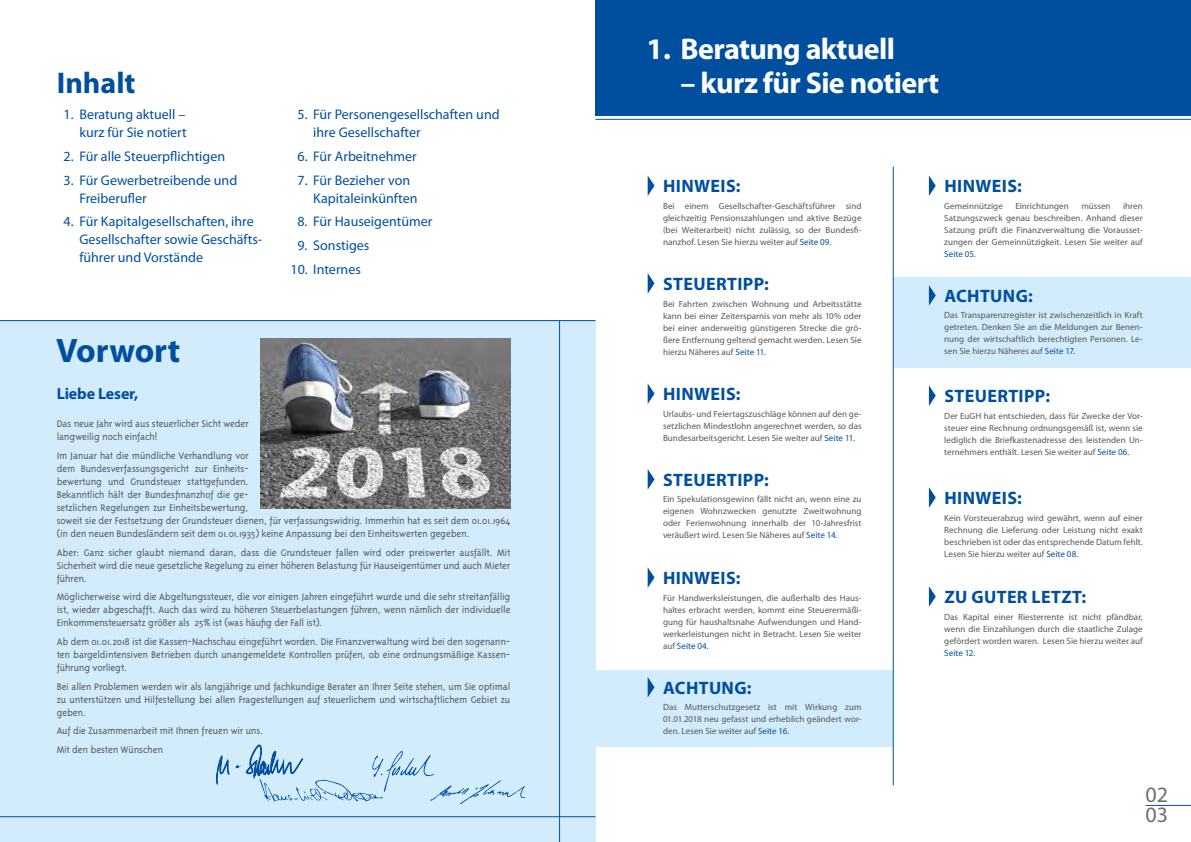
<style>
.page{position:relative;width:1191px;height:842px;background:#fff}
.page>*{position:absolute;margin:0;border:0;box-sizing:border-box;transform-origin:0 0}
.t1{font:700 34px "Myriad Pro";color:#004f9f}
.t2{font:700 30px "Myriad Pro";letter-spacing:-.02em;color:#fff}
.t3{font:700 30px "Myriad Pro";color:#004f9f}
.t4{font:22px/19.7px "Myriad Pro";color:#706f6f}
.t5{font:700 18px "Myriad Pro";letter-spacing:.02em;color:#004f9f}
.t6{font:700 16px "Myriad Pro";letter-spacing:-.01em;color:#004f9f}
.t7{font:14px/18px "Myriad Pro";color:#004f9f}
.t8{font:300 11px/13px "Triplex";letter-spacing:-.015em;color:#575756;text-align:justify}
.t9{font:9px/12px "Myriad Pro";letter-spacing:.005em;color:#575756;text-align:justify}
.t10{font:9px "Myriad Pro";letter-spacing:.005em;color:#004f9f}
.s1{color:#004f9f}
</style>
<div class="page">
<div style="left:0;top:321px;width:595px;height:521px;background:#d2ecfc"></div>
<div style="left:893px;top:277px;width:298px;height:90px;background:#d2ecfc"></div>
<div style="left:595px;top:670px;width:298px;height:76px;background:#d2ecfc"></div>
<hr style="left:0;top:816px;width:595px;height:1px;background:#004f9f">
<hr style="left:0;top:320px;width:595px;height:1px;background:#004f9f">
<svg style="left:216px;top:744px;width:309px;height:60px"></svg>
<hr style="left:1145px;top:805px;width:46px;height:1px;background:#004f9f">
<div style="left:595px;top:0;width:596px;height:116px;background:#004f9f"></div>
<hr style="left:595px;top:119px;width:596px;height:1px;background:#004f9f">
<hr style="left:893px;top:167px;width:1px;height:618px;background:#004f9f">
<svg style="left:647px;top:677px;width:7px;height:20px"></svg>
<svg style="left:647px;top:273px;width:7px;height:21px"></svg>
<svg style="left:647px;top:383px;width:7px;height:21px"></svg>
<svg style="left:647px;top:175px;width:7px;height:21px"></svg>
<svg style="left:647px;top:469px;width:7px;height:21px"></svg>
<svg style="left:647px;top:567px;width:7px;height:21px"></svg>
<svg style="left:929px;top:586px;width:6px;height:21px"></svg>
<svg style="left:929px;top:175px;width:6px;height:21px"></svg>
<svg style="left:929px;top:285px;width:6px;height:21px"></svg>
<svg style="left:929px;top:385px;width:6px;height:21px"></svg>
<svg style="left:929px;top:487px;width:6px;height:21px"></svg>
<img style="left:260px;top:338px;width:250px;height:171px">
<hr style="left:559px;top:321px;width:1px;height:521px;background:#004f9f">
<h2 class="t3" style="left:57px;top:63px;width:80px">Inhalt</h2>
<h3 class="t7" style="left:64px;top:105px;width:125px;text-align:right">1. Beratung aktuell – kurz für Sie notiert</h3>
<h3 class="t7" style="left:64px;top:147px;width:163px">2. Für alle Steuerpflichtigen</h3>
<h3 class="t7" style="left:79px;top:171px;width:159px;text-indent:-16px">3. Für Gewerbetreibende und<br>Freiberufler</h3>
<h3 class="t7" style="left:79px;top:212px;width:184px;text-indent:-16px">4. Für Kapitalgesellschaften, ihre<br>Gesellschafter sowie Geschäfts&shy;führer und Vorstände</h3>
<h1 class="t1" style="left:56px;top:328px;width:126px">Vorwort</h1>
<h3 class="t6" style="left:57px;top:383px;width:83px">Liebe Leser,</h3>
<h3 class="t7" style="left:313px;top:105px;width:188px;text-indent:-16px">5. Für Personengesellschaften und ihre Gesellschafter</h3>
<h3 class="t7" style="left:297px;top:147px;width:121px">6. Für Arbeitnehmer</h3>
<h3 class="t7" style="left:313px;top:171px;width:106px;text-indent:-16px">7. Für Bezieher von<br>Kapitaleinkünften</h3>
<h3 class="t7" style="left:297px;top:212px;width:136px">8. Für Hauseigentümer</h3>
<h3 class="t7" style="left:297px;top:236px;width:74px">9. Sonstiges</h3>
<h3 class="t7" style="left:290px;top:260px;width:72px">10. Internes</h3>
<p class="t8" style="left:57px;top:417px;width:193px">Das neue Jahr wird aus steuerlicher Sicht weder langweilig noch einfach!</p>
<p class="t8" style="left:57px;top:449px;width:455px;text-align:left">Im Januar hat die mündliche Verhandlung vor<br>dem Bundesverfassungsgericht zur Einheits-<br>bewertung und Grundsteuer stattgefunden.<br>Bekanntlich hält der Bundesfinanzhof die ge-<br>setzlichen Regelungen zur Einheitsbewertung,<br>soweit sie der Festsetzung der Grundsteuer dienen, für verfassungswidrig. Immerhin hat es seit dem 01.01.1964 (in den neuen Bundesländern seit dem 01.01.1935) keine Anpassung bei den Einheitswerten gegeben.</p>
<p class="t8" style="left:57px;top:545px;width:455px">Aber: Ganz sicher glaubt niemand daran, dass die Grundsteuer fallen wird oder preiswerter ausfällt. Mit Sicherheit wird die neue gesetzliche Regelung zu einer höheren Belastung für Hauseigentümer und auch Mieter führen.</p>
<p class="t8" style="left:57px;top:590px;width:455px">Möglicherweise wird die Abgeltungssteuer, die vor einigen Jahren eingeführt wurde und die sehr streitanfällig ist, wieder abgeschafft. Auch das wird zu höheren Steuerbelastungen führen, wenn nämlich der individuelle Einkommensteuersatz größer als 25% ist (was häufig der Fall ist).</p>
<p class="t8" style="left:57px;top:635px;width:455px">Ab dem 01.01.2018 ist die Kassen-Nachschau eingeführt worden. Die Finanzverwaltung wird bei den sogenann&shy;ten bargeldintensiven Betrieben durch unangemeldete Kontrollen prüfen, ob eine ordnungsmäßige Kassen&shy;führung vorliegt.</p>
<p class="t8" style="left:57px;top:679px;width:455px">Bei allen Problemen werden wir als langjährige und fachkundige Berater an Ihrer Seite stehen, um Sie optimal zu unterstützen und Hilfestellung bei allen Fragestellungen auf steuerlichem und wirtschaftlichem Gebiet zu geben.</p>
<p class="t8" style="left:57px;top:721px;width:208px;line-height:18.7px">Auf die Zusammenarbeit mit Ihnen freuen wir uns.<br>Mit den besten Wünschen</p>
<h2 class="t2" style="left:646px;top:30px;width:250px">1. Beratung aktuell</h2>
<h2 class="t2" style="left:680px;top:64px;width:260px">– kurz für Sie notiert</h2>
<h3 class="t5" style="left:663px;top:175px;width:79px">HINWEIS:</h3>
<p class="t9" style="left:663px;top:200px;width:200px">Bei einem Gesellschafter-Geschäftsführer sind gleichzeitig Pensionszahlungen und aktive Bezüge (bei Weiterarbeit) nicht zulässig, so der Bundesfi&shy;nanzhof. Lesen Sie hierzu weiter auf <span class="s1">Seite 09.</span></p>
<h3 class="t5" style="left:663px;top:272px;width:107px">STEUERTIPP:</h3>
<p class="t9" style="left:663px;top:297px;width:200px">Bei Fahrten zwischen Wohnung und Arbeitsstätte kann bei einer Zeitersparnis von mehr als 10% oder bei einer anderweitig günstigeren Strecke die grö&shy;ßere Entfernung geltend gemacht werden. Lesen Sie hierzu Näheres auf <span class="s1">Seite 11.</span></p>
<h3 class="t5" style="left:663px;top:382px;width:79px">HINWEIS:</h3>
<p class="t9" style="left:663px;top:408px;width:200px">Urlaubs- und Feiertagszuschläge können auf den ge&shy;setzlichen Mindestlohn angerechnet werden, so das Bundesarbeitsgericht. Lesen Sie weiter auf <span class="s1">Seite 11.</span></p>
<h3 class="t5" style="left:663px;top:468px;width:107px">STEUERTIPP:</h3>
<p class="t9" style="left:663px;top:493px;width:200px">Ein Spekulationsgewinn fällt nicht an, wenn eine zu eigenen Wohnzwecken genutzte Zweitwohnung oder Ferienwohnung innerhalb der 10-Jahresfrist veräußert wird. Lesen Sie Näheres auf <span class="s1">Seite 14.</span></p>
<h3 class="t5" style="left:663px;top:566px;width:79px">HINWEIS:</h3>
<p class="t9" style="left:663px;top:591px;width:200px">Für Handwerksleistungen, die außerhalb des Haus&shy;haltes erbracht werden, kommt eine Steuerermäßi&shy;gung für haushaltsnahe Aufwendungen und Hand&shy;werkerleistungen nicht in Betracht. Lesen Sie weiter auf <span class="s1">Seite 04.</span></p>
<h3 class="t5" style="left:663px;top:676px;width:90px">ACHTUNG:</h3>
<p class="t9" style="left:663px;top:701px;width:200px">Das Mutterschutzgesetz ist mit Wirkung zum 01.01.2018 neu gefasst und erheblich geändert wor&shy;den. Lesen Sie weiter auf <span class="s1">Seite 16.</span></p>
<h3 class="t5" style="left:944px;top:175px;width:79px">HINWEIS:</h3>
<p class="t9" style="left:944px;top:200px;width:200px;text-indent:179px">ihren Satzungszweck genau beschreiben. Anhand dieser Satzung prüft die Finanzverwaltung die Vorausset&shy;zungen der Gemeinnützigkeit. Lesen Sie weiter auf</p>
<p class="t10" style="left:944px;top:248px;width:33px">Seite 05.</p>
<p class="t9" style="left:944px;top:200px;width:60px">Gemeinnützige</p>
<p class="t9" style="left:1015px;top:200px;width:55px">Einrichtungen</p>
<p class="t9" style="left:1081px;top:200px;width:31px">müssen</p>
<h3 class="t5" style="left:944px;top:284px;width:90px">ACHTUNG:</h3>
<p class="t9" style="left:944px;top:309px;width:200px">Das Transparenzregister ist zwischenzeitlich in Kraft getreten. Denken Sie an die Meldungen zur Benen&shy;nung der wirtschaftlich berechtigten Personen. Le&shy;sen Sie hierzu Näheres auf <span class="s1">Seite 17.</span></p>
<h3 class="t5" style="left:944px;top:384px;width:107px">STEUERTIPP:</h3>
<p class="t9" style="left:944px;top:410px;width:200px">Der EuGH hat entschieden, dass für Zwecke der Vor&shy;steuer eine Rechnung ordnungsgemäß ist, wenn sie lediglich die Briefkastenadresse des leistenden Un&shy;ternehmers enthält. Lesen Sie weiter auf <span class="s1">Seite 06.</span></p>
<h3 class="t5" style="left:944px;top:486px;width:79px">HINWEIS:</h3>
<p class="t9" style="left:944px;top:511px;width:200px">Kein Vorsteuerabzug wird gewährt, wenn auf einer Rechnung die Lieferung oder Leistung nicht exakt beschrieben ist oder das entsprechende Datum fehlt.<br>Lesen Sie hierzu weiter auf <span class="s1">Seite 08.</span></p>
<h3 class="t5" style="left:944px;top:585px;width:143px">ZU GUTER LETZT:</h3>
<p class="t9" style="left:944px;top:610px;width:200px">Das Kapital einer Riesterrente ist nicht pfändbar, wenn die Einzahlungen durch die staatliche Zulage gefördert worden waren. Lesen Sie hierzu weiter auf</p>
<p class="t10" style="left:944px;top:647px;width:33px">Seite 12.</p>
<h3 class="t4" style="left:1145px;top:785px;width:24px">02<br>03</h3>
</div>
